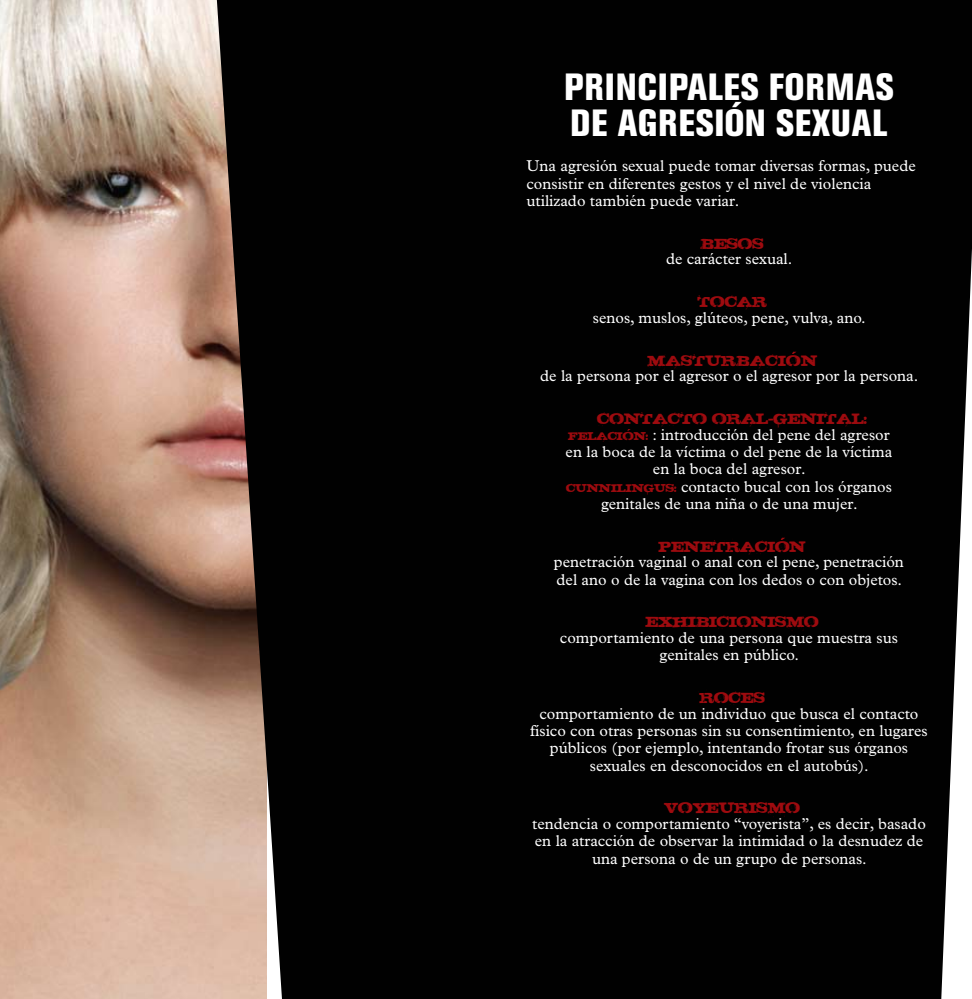
<style>
.page{position:relative;width:972px;height:999px;background:#fff}
.page>*{position:absolute;margin:0;border:0;box-sizing:border-box;transform-origin:0 0}
.t1{font:800 condensed 37.5px/36px "Akzidenz Grotesk BE";letter-spacing:.02em;color:#fff}
.t2{font:18px "STEAK";color:#9e0b0f}
.t3{font:18px "STEAK";letter-spacing:.02em;color:#9e0b0f}
.t4{font:15.75px/17.2px "Plantin";color:#fff;text-align:center}
.s1{font-family:"STEAK";font-size:13.5px;color:#9e0b0f}
</style>
<div class="page">
<img style="left:0;top:0;width:217px;height:999px">
<div style="left:217px;top:0;width:755px;height:999px;background:#010101"></div>
<h1 class="t1" style="left:564px;top:69px;width:325px">PRINCIPALES FORMAS<br>DE AGRESIÓN SEXUAL</h1>
<p class="t4" style="left:526px;top:157px;width:391px;text-align:left">Una agresión sexual puede tomar diversas formas, puede consistir en diferentes gestos y el nivel de violencia utilizado también puede variar.</p>
<p class="t2" style="left:694px;top:233px;width:71px">•BESOS</p>
<p class="t4" style="left:666px;top:250px;width:128px">de carácter sexual.</p>
<p class="t2" style="left:691px;top:291px;width:77px">•TOCAR</p>
<p class="t4" style="left:593px;top:309px;width:274px">senos, muslos, glúteos, pene, vulva, ano.</p>
<p class="t3" style="left:641px;top:350px;width:178px">•MASTURBACION</p>
<p class="t4" style="left:540px;top:367px;width:380px">de la persona por el agresor o el agresor por la persona.</p>
<p class="t2" style="left:597px;top:408px;width:271px">CONTACTO ORAL-GENITAL:</p>
<p class="t4" style="left:566px;top:426px;width:328px"><span class="s1">FELACION:</span> : introducción del pene del agresor en la boca de la víctima o del pene de la víctima en la boca del agresor.<br><span class="s1">CUNNILINGUS:</span> contacto bucal con los órganos genitales de una niña o de una mujer.</p>
<p class="t2" style="left:652px;top:536px;width:155px">•PENETRACION</p>
<p class="t4" style="left:554px;top:553px;width:352px;text-align:left">penetración vaginal o anal con el pene, penetración del ano o de la vagina con los dedos o con objetos.</p>
<p class="t2" style="left:646px;top:611px;width:175px">EXHIBICIONISMO</p>
<p class="t4" style="left:560px;top:629px;width:340px">comportamiento de una persona que muestra sus genitales en público.</p>
<p class="t2" style="left:699px;top:687px;width:67px">ROCES</p>
<p class="t4" style="left:530px;top:705px;width:399px">comportamiento de un individuo que busca el contacto físico con otras personas sin su consentimiento, en lugares públicos (por ejemplo, intentando frotar sus órganos sexuales en desconocidos en el autobús).</p>
<p class="t2" style="left:658px;top:797px;width:144px">•VOYEURISMO</p>
<p class="t4" style="left:532px;top:815px;width:395px">tendencia o comportamiento “voyerista”, es decir, basado en la atracción de observar la intimidad o la desnudez de una persona o de un grupo de personas.</p>
</div>
